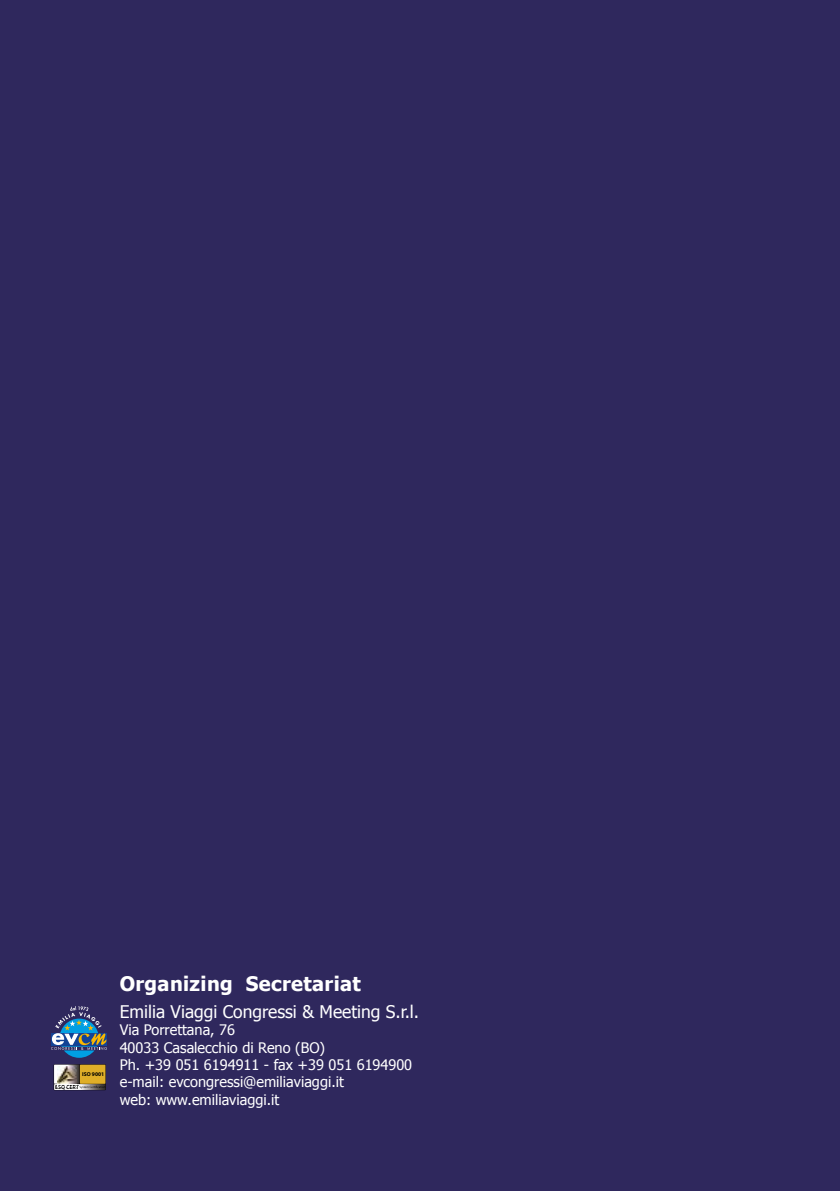
<style>
.page{position:relative;width:840px;height:1191px;background:#fff}
.page>*{position:absolute;margin:0;border:0;box-sizing:border-box;transform-origin:0 0}
.t1{font:700 20px "Tahoma";letter-spacing:.02em;color:#fff}
.t2{font:17.4px "Tahoma";color:#fff}
.t3{font:14.4px/17.4px "Tahoma";color:#fff}
.t4{font:700 5.6px "Myriad Pro";color:#000}
</style>
<div class="page">
<div style="left:0;top:0;width:839px;height:1191px;background:#2f285d"></div>
<svg style="left:51px;top:1006px;width:56px;height:51px"></svg>
<svg style="left:54px;top:1064px;width:51px;height:26px"></svg>
<p class="t4" style="left:82px;top:1070px;width:24px">ISO 9001</p>
<p class="t4" style="left:55px;top:1083px;width:25px">ESQ CERT</p>
<h1 class="t1" style="left:120px;top:969px;width:242px">Organizing Secretariat</h1>
<p class="t2" style="left:120px;top:999px;width:301px">Emilia Viaggi Congressi &amp; Meeting S.r.l.</p>
<p class="t3" style="left:120px;top:1020px;width:294px">Via Porrettana, 76<br>40033 Casalecchio di Reno (BO)<br>Ph. +39 051 6194911 - fax +39 051 6194900 e-mail: evcongressi@emiliaviaggi.it<br>web: www.emiliaviaggi.it</p>
</div>
